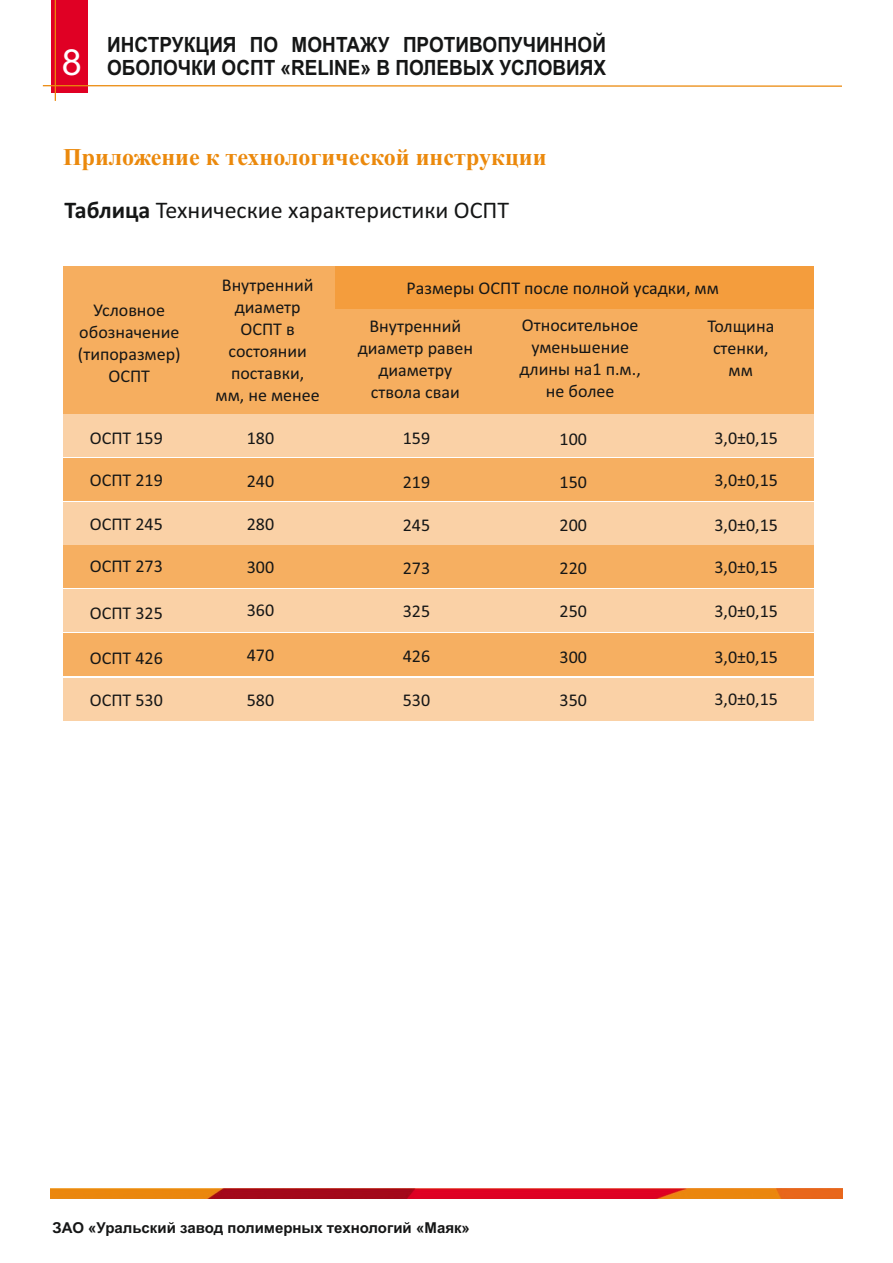
<style>
.page{position:relative;width:893px;height:1263px;background:#fff}
.page>*{position:absolute;margin:0;border:0;box-sizing:border-box;transform-origin:0 0}
.t1{font:700 24px "Times New Roman";color:#eb890c}
.t2{font:24px "Calibri";color:#151616}
.t3{font:700 21px/23.4px "Arial";color:#151616;text-align:right;scale:.9 1}
.t4{font:18px/21.9px "Calibri";color:#151616;text-align:center}
.t5{font:700 15px "Arial";color:#151616}
.s1{font-weight:400;font-size:36px;color:#fff}
.s2{font-weight:700}
</style>
<div class="page">
<div style="left:51px;top:0;width:36px;height:92px;background:#e00024"></div>
<hr style="left:43px;top:85px;width:799px;height:2px;background:#eb890c">
<hr style="left:55px;top:0;width:1px;height:101px;background:#eb890c">
<img style="left:51px;top:1189px;width:791px;height:10px">
<div style="left:63px;top:267px;width:750px;height:147px;background:#f6ae5f"></div>
<div style="left:63px;top:415px;width:750px;height:42px;background:#fad1a6"></div>
<div style="left:63px;top:458px;width:750px;height:42px;background:#f6af61"></div>
<div style="left:63px;top:502px;width:750px;height:42px;background:#fad1a6"></div>
<div style="left:63px;top:546px;width:750px;height:42px;background:#f6af61"></div>
<div style="left:63px;top:590px;width:750px;height:42px;background:#fad1a6"></div>
<div style="left:63px;top:633px;width:750px;height:42px;background:#f6af61"></div>
<div style="left:63px;top:678px;width:750px;height:42px;background:#fad1a6"></div>
<div style="left:335px;top:267px;width:478px;height:42px;background:#f49d3d"></div>
<p class="t3" style="left:62px;top:35px;width:606px">ИНСТРУКЦИЯ ПО МОНТАЖУ ПРОТИВОПУЧИННОЙ<br><span class="s1">8</span> ОБОЛОЧКИ ОСПТ «RELINE» В ПОЛЕВЫХ УСЛОВИЯХ</p>
<h1 class="t1" style="left:63px;top:149px;width:485px">Приложение к технологической инструкции</h1>
<h1 class="t2" style="left:65px;top:200px;width:446px"><span class="s2">Таблица</span> Технические характеристики ОСПТ</h1>
<p class="t4" style="left:78px;top:300px;width:104px">Условное обозначение (типоразмер)<br>ОСПТ</p>
<p class="t4" style="left:90px;top:428px;width:74px">ОСПТ 159</p>
<p class="t4" style="left:90px;top:470px;width:74px">ОСПТ 219</p>
<p class="t4" style="left:90px;top:514px;width:74px">ОСПТ 245</p>
<p class="t4" style="left:90px;top:557px;width:74px">ОСПТ 273</p>
<p class="t4" style="left:90px;top:604px;width:74px">ОСПТ 325</p>
<p class="t4" style="left:90px;top:648px;width:74px">ОСПТ 426</p>
<p class="t4" style="left:90px;top:690px;width:74px">ОСПТ 530</p>
<p class="t4" style="left:216px;top:276px;width:106px">Внутренний диаметр<br>ОСПТ в состоянии поставки, мм, не менее</p>
<p class="t4" style="left:369px;top:271px;width:351px;line-height:37.5px;text-align:left;text-indent:37px">Размеры ОСПТ после полной усадки, мм<br>Внутренний</p>
<p class="t4" style="left:520px;top:316px;width:123px">Относительное уменьшение длины на1 п.м., не более</p>
<p class="t4" style="left:707px;top:316px;width:68px">Толщина стенки, мм</p>
<p class="t4" style="left:358px;top:338px;width:117px">диаметр равен диаметру ствола сваи</p>
<p class="t4" style="left:247px;top:428px;width:29px">180</p>
<p class="t4" style="left:247px;top:472px;width:29px">240</p>
<p class="t4" style="left:247px;top:514px;width:29px">280</p>
<p class="t4" style="left:247px;top:557px;width:29px">300</p>
<p class="t4" style="left:247px;top:601px;width:29px">360</p>
<p class="t4" style="left:247px;top:646px;width:29px">470</p>
<p class="t4" style="left:247px;top:690px;width:29px">580</p>
<p class="t4" style="left:403px;top:429px;width:29px">159</p>
<p class="t4" style="left:403px;top:472px;width:29px">219</p>
<p class="t4" style="left:403px;top:515px;width:29px">245</p>
<p class="t4" style="left:403px;top:558px;width:29px">273</p>
<p class="t4" style="left:403px;top:602px;width:29px">325</p>
<p class="t4" style="left:403px;top:647px;width:29px">426</p>
<p class="t4" style="left:403px;top:690px;width:29px">530</p>
<p class="t4" style="left:559px;top:429px;width:29px">100</p>
<p class="t4" style="left:559px;top:473px;width:29px">150</p>
<p class="t4" style="left:559px;top:516px;width:29px">200</p>
<p class="t4" style="left:559px;top:559px;width:29px">220</p>
<p class="t4" style="left:559px;top:602px;width:29px">250</p>
<p class="t4" style="left:559px;top:647px;width:29px">300</p>
<p class="t4" style="left:559px;top:690px;width:29px">350</p>
<p class="t4" style="left:714px;top:429px;width:65px">3,0±0,15</p>
<p class="t4" style="left:714px;top:470px;width:65px">3,0±0,15</p>
<p class="t4" style="left:714px;top:516px;width:65px">3,0±0,15</p>
<p class="t4" style="left:714px;top:558px;width:65px">3,0±0,15</p>
<p class="t4" style="left:714px;top:602px;width:65px">3,0±0,15</p>
<p class="t4" style="left:714px;top:647px;width:65px">3,0±0,15</p>
<p class="t4" style="left:714px;top:690px;width:65px">3,0±0,15</p>
<p class="t5" style="left:52px;top:1222px;width:419px">ЗАО «Уральский завод полимерных технологий «Маяк»</p>
</div>
